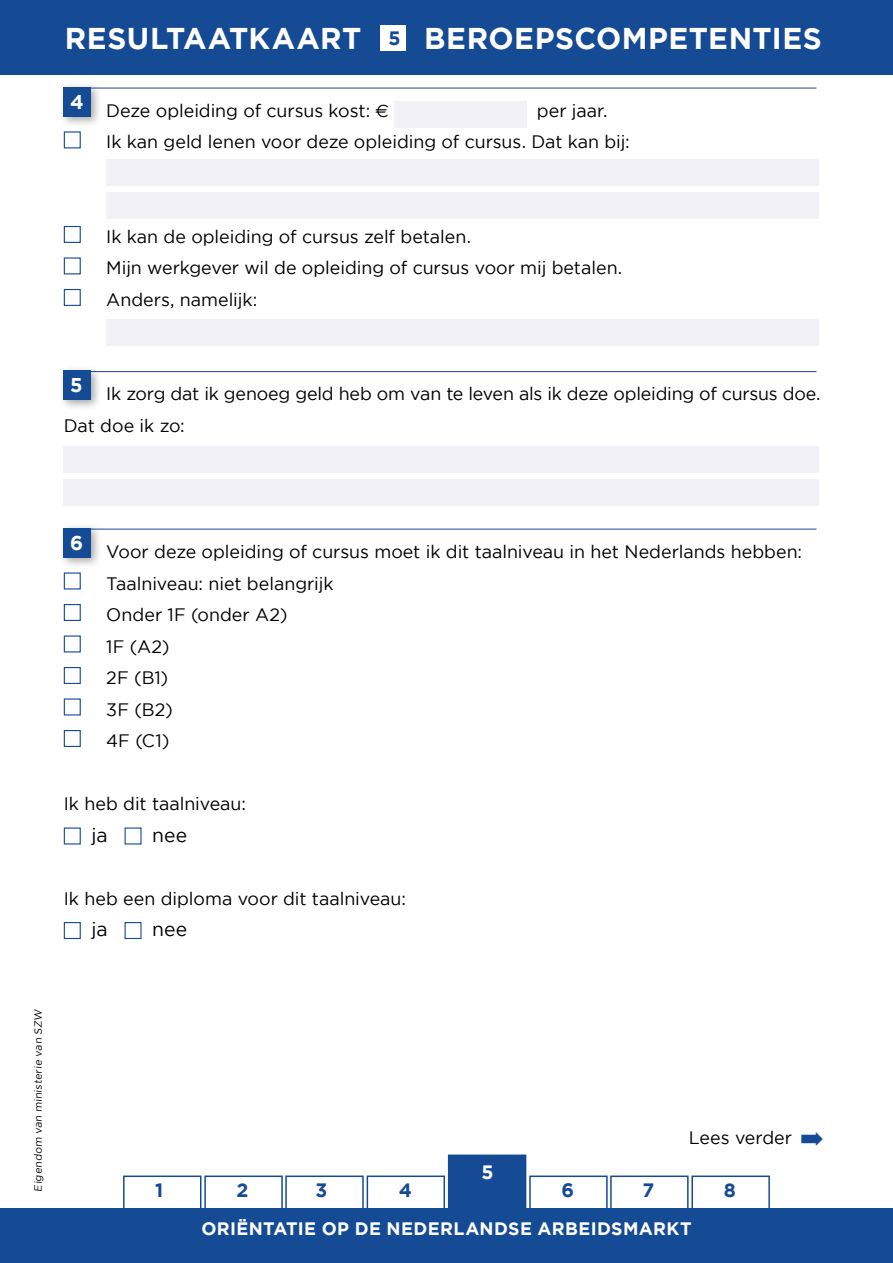
<style>
.page{position:relative;width:893px;height:1263px;background:#fff}
.page>*{position:absolute;margin:0;border:0;box-sizing:border-box;transform-origin:0 0}
.t1{font:700 30px "Gotham";letter-spacing:.015em;color:#fff}
.t2{font:19.5px "Gotham";color:#000}
.t3{font:700 19.35px "Gotham";color:#154b95}
.t4{font:700 19.35px "Gotham";color:#fff}
.t5{font:18px/31.5px "Gotham";letter-spacing:-.005em;color:#000}
.t6{font:700 18px "Gotham";letter-spacing:.02em;color:#fff}
.t7{font:10.5px "Gotham";color:#000}
.s1{color:#154b95}
</style>
<div class="page">
<div style="left:64px;top:446px;width:755px;height:27px;background:#f1f1f7"></div>
<div style="left:106px;top:159px;width:713px;height:27px;background:#f1f1f7"></div>
<div style="left:64px;top:479px;width:755px;height:27px;background:#f1f1f7"></div>
<div style="left:106px;top:192px;width:713px;height:26px;background:#f1f1f7"></div>
<div style="left:106px;top:319px;width:713px;height:26px;background:#f1f1f7"></div>
<div style="left:394px;top:101px;width:132px;height:26px;background:#f1f1f7"></div>
<div style="left:204px;top:1175px;width:79px;height:51px;border:2px solid #154b95"></div>
<div style="left:285px;top:1175px;width:79px;height:51px;border:2px solid #154b95"></div>
<div style="left:367px;top:1175px;width:78px;height:51px;border:2px solid #154b95"></div>
<div style="left:529px;top:1175px;width:79px;height:51px;border:2px solid #154b95"></div>
<div style="left:610px;top:1175px;width:79px;height:51px;border:2px solid #154b95"></div>
<div style="left:691px;top:1175px;width:79px;height:51px;border:2px solid #154b95"></div>
<div style="left:448px;top:1154px;width:78px;height:72px;background:#154b95;border:2px solid #154b95"></div>
<div style="left:123px;top:1175px;width:78px;height:51px;border:2px solid #154b95"></div>
<div style="left:0;top:1209px;width:893px;height:54px;background:#154b95"></div>
<div style="left:0;top:0;width:893px;height:74px;background:#154b95"></div>
<div style="left:381px;top:26px;width:25px;height:25px;background:#fff"></div>
<hr style="left:64px;top:88px;width:752px;height:1px;background:#154b95">
<div style="left:59px;top:82px;width:44px;height:46px;background:#000;opacity:.35"></div>
<div style="left:64px;top:87px;width:27px;height:30px;background:#154b95"></div>
<div style="left:64px;top:131px;width:17px;height:17px;border:1px solid #154b95"></div>
<div style="left:64px;top:226px;width:17px;height:17px;border:1px solid #154b95"></div>
<div style="left:64px;top:257px;width:17px;height:17px;border:1px solid #154b95"></div>
<div style="left:64px;top:289px;width:17px;height:17px;border:1px solid #154b95"></div>
<hr style="left:64px;top:371px;width:752px;height:1px;background:#154b95">
<div style="left:59px;top:365px;width:44px;height:46px;background:#000;opacity:.35"></div>
<div style="left:64px;top:370px;width:27px;height:30px;background:#154b95"></div>
<hr style="left:64px;top:529px;width:752px;height:1px;background:#154b95">
<div style="left:59px;top:523px;width:44px;height:46px;background:#000;opacity:.35"></div>
<div style="left:64px;top:528px;width:27px;height:30px;background:#154b95"></div>
<div style="left:64px;top:572px;width:17px;height:17px;border:1px solid #154b95"></div>
<div style="left:64px;top:604px;width:17px;height:17px;border:1px solid #154b95"></div>
<div style="left:64px;top:635px;width:17px;height:17px;border:1px solid #154b95"></div>
<div style="left:64px;top:667px;width:17px;height:17px;border:1px solid #154b95"></div>
<div style="left:64px;top:698px;width:17px;height:17px;border:1px solid #154b95"></div>
<div style="left:64px;top:730px;width:17px;height:17px;border:1px solid #154b95"></div>
<div style="left:64px;top:827px;width:17px;height:17px;border:1px solid #154b95"></div>
<div style="left:64px;top:922px;width:17px;height:17px;border:1px solid #154b95"></div>
<div style="left:125px;top:922px;width:17px;height:17px;border:1px solid #154b95"></div>
<h1 class="t1" style="left:65px;top:21px;width:298px">RESULTAATKAART</h1>
<h1 class="t1" style="left:424px;top:21px;width:399px">BEROEPSCOMPETENTIES</h1>
<p class="t3" style="left:388px;top:27px;width:14px">5</p>
<p class="t5" style="left:70px;top:95px;width:301px"><sup>4</sup> Deze opleiding of cursus kost:</p>
<p class="t5" style="left:106px;top:95px;width:525px;text-indent:406px">€ per jaar.<br>Ik kan geld lenen voor deze opleiding of cursus. Dat kan bij:</p>
<p class="t5" style="left:106px;top:221px;width:517px">Ik kan de opleiding of cursus zelf betalen.<br>Mijn werkgever wil de opleiding of cursus voor mij betalen.<br>Anders, namelijk:</p>
<p class="t5" style="left:64px;top:378px;width:758px;text-indent:7px"><sup>5</sup> Ik zorg dat ik genoeg geld heb om van te leven als ik deze opleiding of cursus doe.<br>Dat doe ik zo:</p>
<p class="t5" style="left:106px;top:536px;width:697px;text-indent:-36px"><sup>6</sup> Voor deze opleiding of cursus moet ik dit taalniveau in het Nederlands hebben:<br>Taalniveau: niet belangrijk<br>Onder 1F (onder A2)<br>1F (A2)<br>2F (B1)<br>3F (B2)<br>4F (C1)</p>
<p class="t5" style="left:64px;top:788px;width:184px">Ik heb dit taalniveau:</p>
<p class="t2" style="left:91px;top:824px;width:18px">ja</p>
<p class="t2" style="left:152px;top:824px;width:36px">nee</p>
<p class="t5" style="left:64px;top:882px;width:344px">Ik heb een diploma voor dit taalniveau:</p>
<p class="t2" style="left:91px;top:918px;width:18px">ja</p>
<p class="t2" style="left:152px;top:918px;width:36px">nee</p>
<p class="t7" style="left:32px;top:1191px;width:185px;rotate:-90deg">Eigendom van ministerie van SZW</p>
<p class="t4" style="left:481px;top:1160px;width:14px">5</p>
<p class="t5" style="left:689px;top:1122px;width:137px">Lees verder <span class="s1">➡</span></p>
<p class="t3" style="left:155px;top:1179px;width:10px">1</p>
<p class="t3" style="left:236px;top:1179px;width:13px">2</p>
<p class="t3" style="left:315px;top:1179px;width:13px">3</p>
<p class="t3" style="left:399px;top:1179px;width:15px">4</p>
<p class="t3" style="left:561px;top:1179px;width:14px">6</p>
<p class="t3" style="left:642px;top:1179px;width:13px">7</p>
<p class="t3" style="left:724px;top:1179px;width:14px">8</p>
<p class="t6" style="left:201px;top:1218px;width:492px">ORIËNTATIE OP DE NEDERLANDSE ARBEIDSMARKT</p>
</div>
